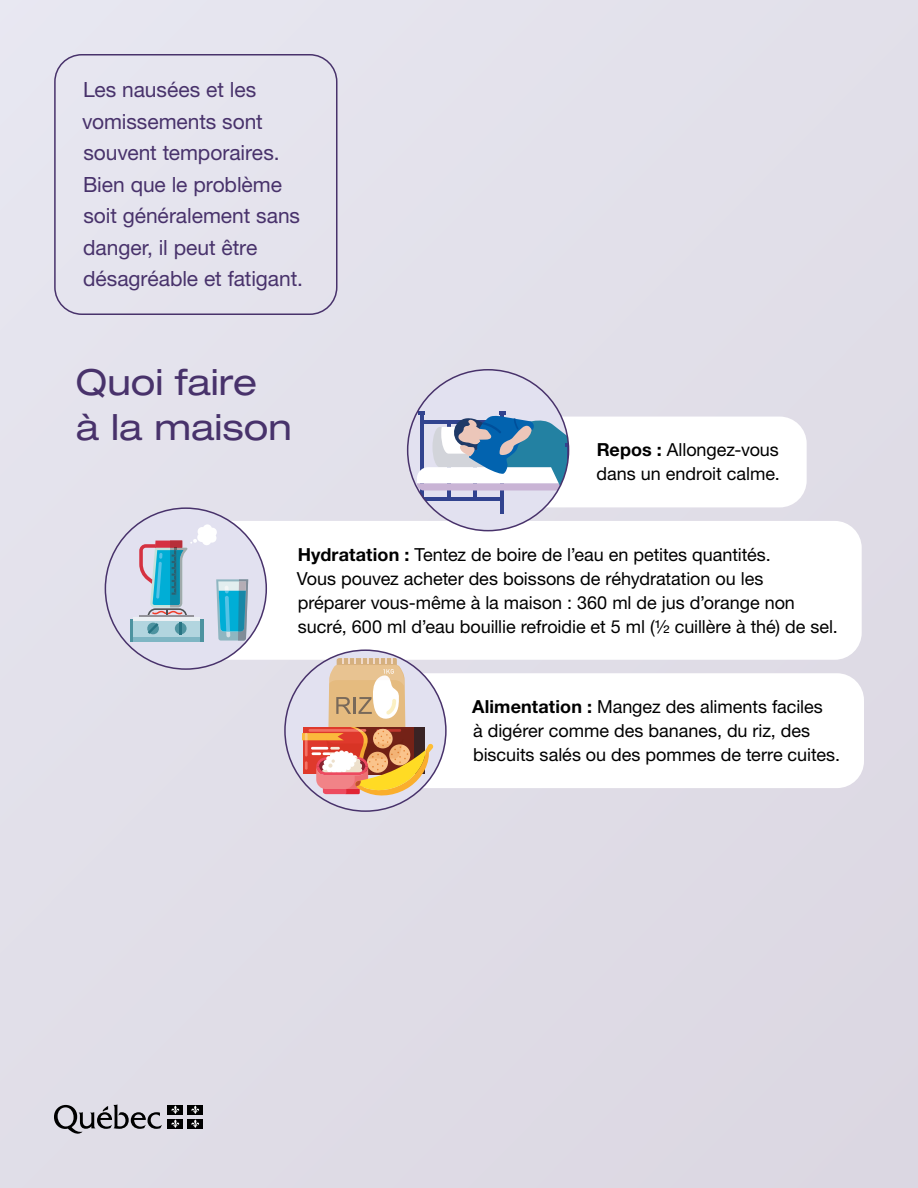
<style>
.page{position:relative;width:918px;height:1188px;background:#e1dfe9}
.page>*{position:absolute;margin:0;border:0;box-sizing:border-box;transform-origin:0 0}
.t1{font:expanded 36px/45px "Helvetica Neue LT Std";color:#48326b}
.t2{font:21px/31.5px "Helvetica Neue LT Std";letter-spacing:-.005em;color:#48326b}
.t3{font:18px/24px "Helvetica Neue LT Std";letter-spacing:-.005em;color:#000}
.s1{font-weight:700}
</style>
<div class="page">
<svg style="left:54px;top:1104px;width:108px;height:30px"></svg>
<div style="left:168px;top:1105px;width:15px;height:9px;background:#000"></div>
<div style="left:188px;top:1105px;width:15px;height:9px;background:#000"></div>
<div style="left:168px;top:1119px;width:15px;height:9px;background:#000"></div>
<div style="left:188px;top:1119px;width:15px;height:9px;background:#000"></div>
<svg style="left:171px;top:1105px;width:8px;height:23px"></svg>
<svg style="left:191px;top:1105px;width:8px;height:23px"></svg>
<div style="left:488px;top:417px;width:319px;height:90px;background:#fff;border-radius:27px"></div>
<div style="left:189px;top:521px;width:673px;height:139px;background:#fff;border-radius:27px"></div>
<div style="left:364px;top:673px;width:500px;height:115px;background:#fff;border-radius:27px"></div>
<div style="left:408px;top:370px;width:161px;height:161px;background:#e2e1f0;border-radius:50%"></div>
<hr style="left:420px;top:413px;width:3px;height:101px;background:#31438f">
<hr style="left:501px;top:413px;width:3px;height:101px;background:#31438f">
<hr style="left:422px;top:497px;width:80px;height:3px;background:#31438f">
<hr style="left:567px;top:445px;width:2px;height:69px;background:#31438f">
<svg style="left:417px;top:411px;width:152px;height:88px"></svg>
<div style="left:105px;top:508px;width:161px;height:161px;background:#e2e1f0;border-radius:50%"></div>
<div style="left:130px;top:619px;width:74px;height:23px;background:#4d93a0"></div>
<div style="left:133px;top:617px;width:67px;height:25px;background:#b2d5df"></div>
<hr style="left:133px;top:617px;width:67px;height:3px;background:#ecf0f4">
<hr style="left:133px;top:638px;width:67px;height:4px;background:#7fb6c4">
<svg style="left:139px;top:524px;width:109px;height:117px"></svg>
<hr style="left:139px;top:615px;width:55px;height:2px;background:#94939a">
<div style="left:285px;top:650px;width:161px;height:161px;background:#e2e1f0;border-radius:50%"></div>
<svg style="left:303px;top:658px;width:131px;height:140px"></svg>
<div style="left:54px;top:54px;width:284px;height:261px;border:2px solid #48326b;border-radius:27px"></div>
<p class="t2" style="left:82px;top:74px;width:222px">Les nausées et les vomissements sont souvent temporaires.<br>Bien que le problème soit généralement sans danger, il peut être désagréable et fatigant.</p>
<h1 class="t1" style="left:76px;top:359px;width:217px">Quoi faire<br>à la maison</h1>
<p class="t3" style="left:597px;top:438px;width:185px"><span class="s1">Repos :</span> Allongez-vous dans un endroit calme.</p>
<p class="t3" style="left:297px;top:542px;width:542px"><span class="s1">Hydratation :</span> Tentez de boire de l’eau en petites quantités.<br>Vous pouvez acheter des boissons de réhydratation ou les<br>préparer vous-même à la maison : 360 ml de jus d’orange non sucré, 600 ml d’eau bouillie refroidie et 5 ml (½ cuillère à thé) de sel.</p>
<p class="t3" style="left:472px;top:694px;width:369px"><span class="s1">Alimentation :</span> Mangez des aliments faciles<br>à digérer comme des bananes, du riz, des biscuits salés ou des pommes de terre cuites.</p>
</div>
